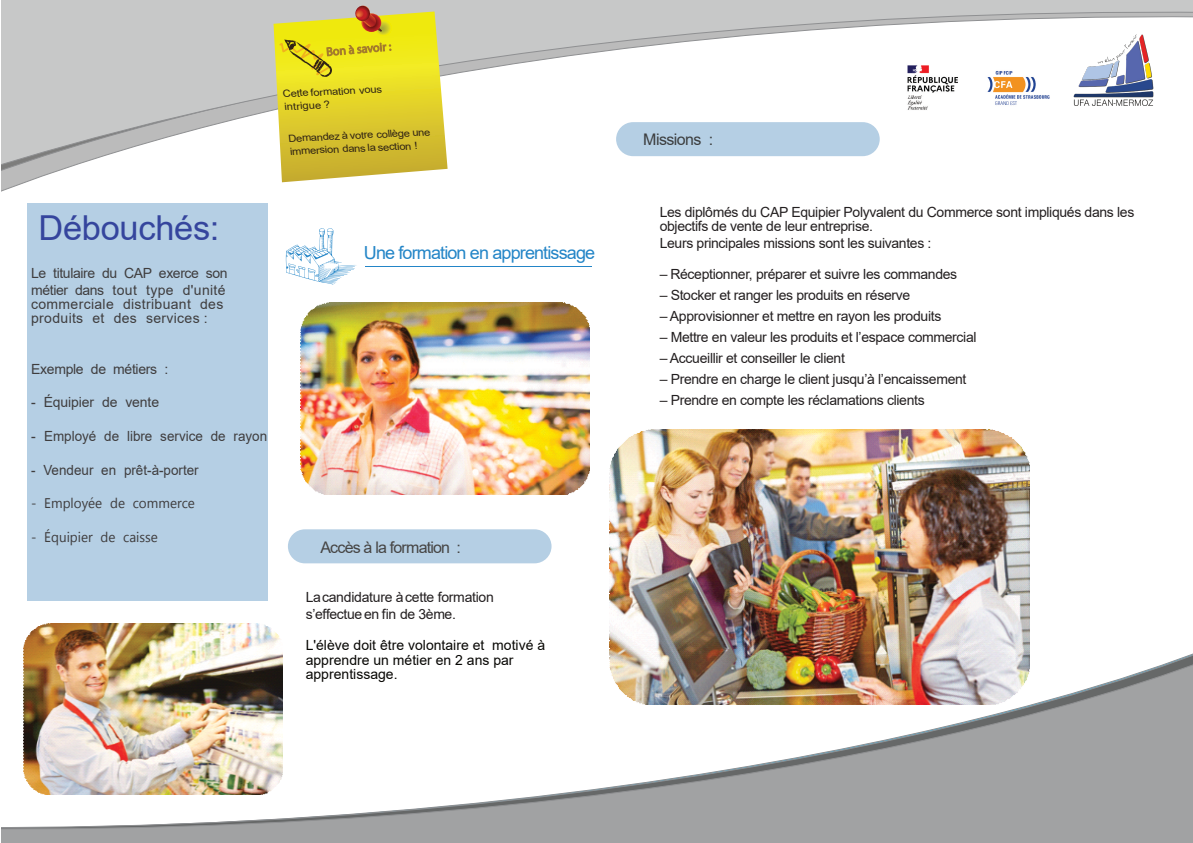
<style>
.page{position:relative;width:1193px;height:843px;background:#fff}
.page>*{position:absolute;margin:0;border:0;box-sizing:border-box;transform-origin:0 0}
.t1{font:34.4px "Arial";letter-spacing:-.01em;color:#35459d}
.t2{font:18px "Arial";letter-spacing:-.05em;color:#2385c7}
.t3{font:16px "Arial";letter-spacing:-.05em;color:#464544}
.t4{font:16px "Arial";letter-spacing:-.035em;color:#3c3e3f}
.t5{font:14px/16.8px "Arial";letter-spacing:-.025em;color:#231f20}
.t6{font:14px/14.5px "Arial";color:#080704}
.t7{font:14px/16.8px "Arial";letter-spacing:-.03em;color:#3f3d3e}
.t8{font:14px/14px "Arial";letter-spacing:.025em;color:#3f3d3e}
.t9{font:14px "Arial";color:#3f3d3e}
.t10{font:14px "Microsoft New Tai Lue";color:#3f3d3e;scale:.96 1}
.t11{font:14px "Arial";color:#3f3d3e;scale:.96 1}
.t12{font:14px "Arial";letter-spacing:-.025em;color:#3f3d3e}
.t13{font:10px/12.8px "Arial";color:#302414;scale:1.12 1}
</style>
<div class="page">
<svg style="left:1px;top:652px;width:1191px;height:190px"></svg>
<svg style="left:1px;top:0;width:1191px;height:192px"></svg>
<img style="left:24px;top:623px;width:258px;height:171px">
<div style="left:288px;top:529px;width:263px;height:34px;background:#b5cfe4"></div>
<div style="left:27px;top:203px;width:241px;height:397px;background:#b5cfe4"></div>
<hr style="left:366px;top:266px;width:226px;height:1px;background:#2385c7">
<svg style="left:286px;top:228px;width:71px;height:56px"></svg>
<svg style="left:273px;top:6px;width:174px;height:176px;background:#decf3f"></svg>
<img style="left:609px;top:429px;width:420px;height:275px">
<img style="left:300px;top:302px;width:290px;height:192px">
<img style="left:906px;top:62px;width:143px;height:51px">
<img style="left:1072px;top:30px;width:82px;height:83px">
<p class="t13" style="left:283px;top:88px;width:90px;rotate:-3deg">Cette formation vous intrigue ?</p>
<p class="t13" style="left:288px;top:133px;width:128px;rotate:-3deg">Demandez à votre collège une immersion dans la section !</p>
<h1 class="t1" style="left:39px;top:215px;width:182px">Débouchés:</h1>
<p class="t7" style="left:31px;top:266px;width:198px">Le titulaire du CAP exerce son métier dans tout type d'unité</p>
<p class="t8" style="left:31px;top:298px;width:194px">commerciale distribuant des produits et des services :</p>
<p class="t12" style="left:31px;top:363px;width:138px">Exemple de métiers :</p>
<p class="t9" style="left:31px;top:397px;width:129px">- Équipier de vente</p>
<p class="t9" style="left:31px;top:430px;width:237px">- Employé de libre service de rayon</p>
<p class="t11" style="left:31px;top:464px;width:176px">- Vendeur en prêt-à-porter</p>
<p class="t10" style="left:31px;top:497px;width:172px">- Employée de commerce</p>
<p class="t10" style="left:31px;top:531px;width:134px">- Équipier de caisse</p>
<p class="t2" style="left:364px;top:246px;width:233px">Une formation en apprentissage</p>
<p class="t3" style="left:320px;top:541px;width:142px">Accès à la formation :</p>
<p class="t5" style="left:306px;top:590px;width:190px">Lacandidature àcette formation s’effectueen fin de 3ème.</p>
<p class="t6" style="left:306px;top:639px;width:241px">L'élève doit être volontaire et motivé à apprendre un métier en 2 ans par apprentissage.</p>
<p class="t4" style="left:643px;top:133px;width:71px">Missions :</p>
<p class="t5" style="left:659px;top:206px;width:476px;line-height:14px">Les diplômés du CAP Equipier Polyvalent du Commerce sont impliqués dans les objectifs de vente de leur entreprise.</p>
<p class="t5" style="left:659px;top:236px;width:273px">Leurs principales missions sont les suivantes :</p>
<p class="t5" style="left:659px;top:267px;width:299px">– Réceptionner, préparer et suivre les commandes</p>
<p class="t5" style="left:659px;top:288px;width:252px">– Stocker et ranger les produits en réserve</p>
<p class="t5" style="left:659px;top:309px;width:283px">– Approvisionner et mettre en rayon les produits</p>
<p class="t5" style="left:659px;top:330px;width:318px">– Mettre en valeur les produits et l’espace commercial</p>
<p class="t5" style="left:659px;top:351px;width:187px">– Accueillir et conseiller le client</p>
<p class="t5" style="left:659px;top:372px;width:308px">– Prendre en charge le client jusqu’à l’encaissement</p>
<p class="t5" style="left:659px;top:393px;width:266px">– Prendre en compte les réclamations clients</p>
</div>
